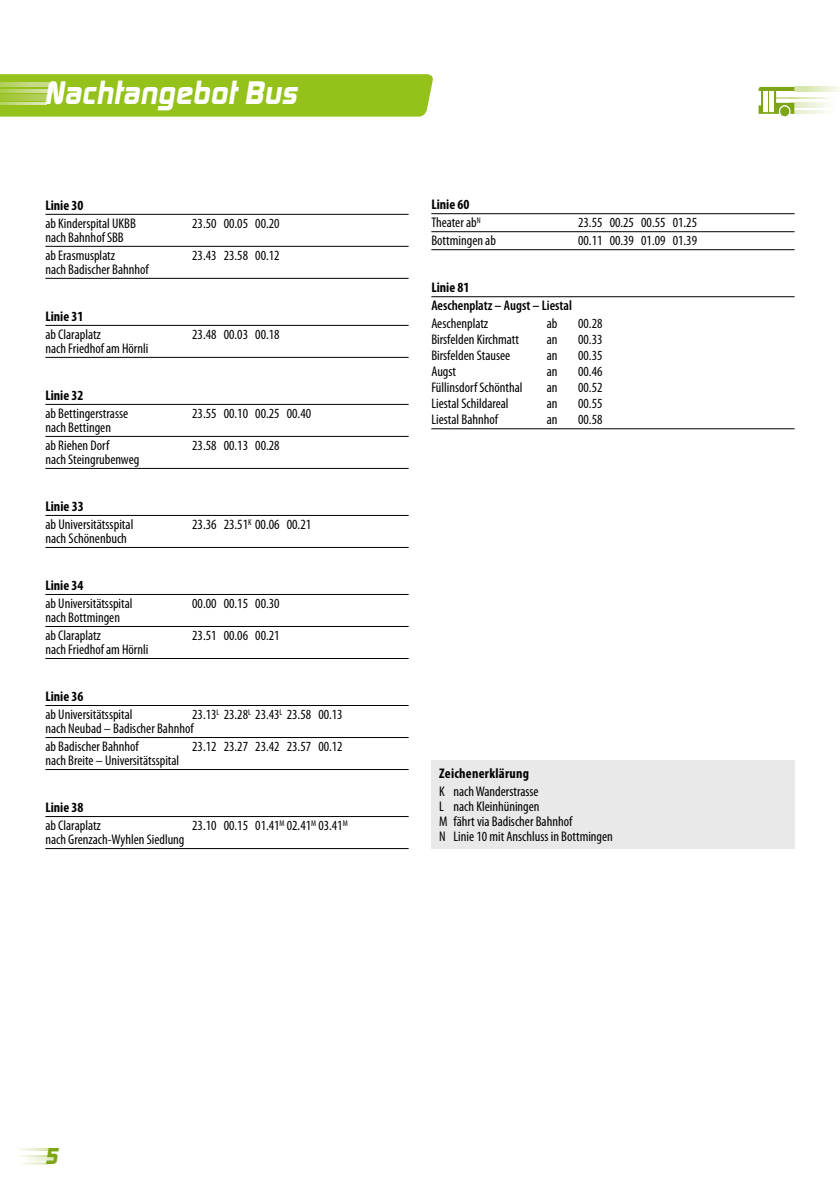
<style>
.page{position:relative;width:840px;height:1191px;background:#fff}
.page>*{position:absolute;margin:0;border:0;box-sizing:border-box;transform-origin:0 0}
.t1{font:italic 700 34px "Digital Sans EF";letter-spacing:.01em;color:#fff}
.t2{font:italic 700 24px "Digital Sans EF";color:#7da516}
.t3{font:condensed 14.2px "Myriad Pro";color:#000}
.t4{font:700 condensed 14.2px "Myriad Pro";color:#000}
.t5{font:condensed 14px/18px "Myriad Pro";color:#000}
.t6{font:700 condensed 14px "Myriad Pro";color:#000}
.t7{font:600 condensed 14px "Myriad Pro";color:#000}
.t8{font:700 condensed 14px "Myriad Pro";letter-spacing:.02em;color:#000}
.s1{font-weight:700}
</style>
<div class="page">
<hr style="left:45px;top:214px;width:363px;height:1px;background:#000">
<hr style="left:45px;top:246px;width:363px;height:1px;background:#000">
<hr style="left:45px;top:278px;width:363px;height:1px;background:#000">
<hr style="left:45px;top:325px;width:363px;height:1px;background:#000">
<hr style="left:45px;top:357px;width:363px;height:1px;background:#000">
<hr style="left:45px;top:404px;width:363px;height:1px;background:#000">
<hr style="left:45px;top:436px;width:363px;height:1px;background:#000">
<hr style="left:45px;top:468px;width:363px;height:1px;background:#000">
<hr style="left:45px;top:515px;width:363px;height:1px;background:#000">
<hr style="left:45px;top:547px;width:363px;height:1px;background:#000">
<hr style="left:45px;top:594px;width:363px;height:1px;background:#000">
<hr style="left:45px;top:626px;width:363px;height:1px;background:#000">
<hr style="left:45px;top:658px;width:363px;height:1px;background:#000">
<hr style="left:45px;top:705px;width:363px;height:1px;background:#000">
<hr style="left:45px;top:737px;width:363px;height:1px;background:#000">
<hr style="left:45px;top:769px;width:363px;height:1px;background:#000">
<hr style="left:45px;top:816px;width:363px;height:1px;background:#000">
<hr style="left:45px;top:848px;width:363px;height:1px;background:#000">
<hr style="left:431px;top:213px;width:363px;height:1px;background:#000">
<hr style="left:431px;top:231px;width:363px;height:1px;background:#000">
<hr style="left:431px;top:249px;width:363px;height:1px;background:#000">
<hr style="left:431px;top:296px;width:363px;height:1px;background:#000">
<hr style="left:431px;top:428px;width:363px;height:1px;background:#000">
<div style="left:431px;top:761px;width:363px;height:88px;background:#e9e9e9"></div>
<svg style="left:793px;top:87px;width:46px;height:4px"></svg>
<svg style="left:793px;top:97px;width:38px;height:2px"></svg>
<svg style="left:793px;top:103px;width:36px;height:4px"></svg>
<svg style="left:793px;top:111px;width:34px;height:3px"></svg>
<svg style="left:758px;top:87px;width:35px;height:29px"></svg>
<div style="left:0;top:74px;width:433px;height:43px;background:#94c11a"></div>
<svg style="left:0;top:82px;width:54px;height:5px"></svg>
<svg style="left:0;top:94px;width:49px;height:7px"></svg>
<svg style="left:0;top:90px;width:52px;height:3px"></svg>
<svg style="left:0;top:103px;width:46px;height:1px"></svg>
<svg style="left:20px;top:1148px;width:35px;height:2px"></svg>
<svg style="left:20px;top:1155px;width:31px;height:1px"></svg>
<svg style="left:27px;top:1157px;width:28px;height:3px"></svg>
<svg style="left:22px;top:1162px;width:25px;height:2px"></svg>
<h1 class="t1" style="left:45px;top:72px;width:254px">Nachtangebot Bus</h1>
<p class="t6" style="left:45px;top:196px;width:39px">Linie 30</p>
<p class="t5" style="left:45px;top:214px;width:92px">ab Kinderspital UKBB</p>
<p class="t5" style="left:192px;top:214px;width:89px">23.50 00.05 00.20</p>
<p class="t5" style="left:45px;top:228px;width:80px">nach Bahnhof SBB ab Erasmusplatz</p>
<p class="t5" style="left:192px;top:246px;width:89px">23.43 23.58 00.12</p>
<p class="t5" style="left:45px;top:260px;width:105px">nach Badischer Bahnhof</p>
<p class="t6" style="left:45px;top:307px;width:39px">Linie 31</p>
<p class="t5" style="left:45px;top:325px;width:57px">ab Claraplatz</p>
<p class="t5" style="left:192px;top:325px;width:89px">23.48 00.03 00.18</p>
<p class="t5" style="left:45px;top:339px;width:104px">nach Friedhof am Hörnli</p>
<p class="t6" style="left:45px;top:386px;width:39px">Linie 32</p>
<p class="t5" style="left:45px;top:404px;width:84px">ab Bettingerstrasse</p>
<p class="t5" style="left:192px;top:404px;width:120px">23.55 00.10 00.25 00.40</p>
<p class="t5" style="left:45px;top:418px;width:67px">nach Bettingen ab Riehen Dorf</p>
<p class="t5" style="left:192px;top:436px;width:89px">23.58 00.13 00.28</p>
<p class="t5" style="left:45px;top:450px;width:95px">nach Steingrubenweg</p>
<p class="t4" style="left:45px;top:497px;width:40px">Linie 33</p>
<p class="t3" style="left:45px;top:516px;width:89px">ab Universitätsspital</p>
<p class="t3" style="left:192px;top:516px;width:120px">23.36 23.51<sup>K</sup> 00.06 00.21</p>
<p class="t3" style="left:45px;top:530px;width:83px">nach Schönenbuch</p>
<p class="t6" style="left:45px;top:576px;width:39px">Linie 34</p>
<p class="t5" style="left:45px;top:594px;width:89px">ab Universitätsspital</p>
<p class="t5" style="left:192px;top:594px;width:89px">00.00 00.15 00.30</p>
<p class="t5" style="left:45px;top:608px;width:76px">nach Bottmingen ab Claraplatz</p>
<p class="t5" style="left:192px;top:626px;width:89px">23.51 00.06 00.21</p>
<p class="t5" style="left:45px;top:640px;width:104px">nach Friedhof am Hörnli</p>
<p class="t6" style="left:45px;top:687px;width:39px">Linie 36</p>
<p class="t5" style="left:45px;top:705px;width:89px">ab Universitätsspital</p>
<p class="t5" style="left:45px;top:707px;width:298px;line-height:14px;text-indent:147px">23.13<sup>L</sup> 23.28<sup>L</sup> 23.43<sup>L</sup> 23.58 00.13 nach Neubad – Badischer Bahnhof</p>
<p class="t5" style="left:45px;top:737px;width:95px">ab Badischer Bahnhof</p>
<p class="t5" style="left:192px;top:737px;width:152px">23.12 23.27 23.42 23.57 00.12</p>
<p class="t5" style="left:45px;top:751px;width:135px">nach Breite – Universitätsspital</p>
<p class="t6" style="left:45px;top:798px;width:39px">Linie 38</p>
<p class="t5" style="left:45px;top:816px;width:57px">ab Claraplatz</p>
<p class="t5" style="left:192px;top:816px;width:157px">23.10 00.15 01.41<sup>M</sup> 02.41<sup>M</sup> 03.41<sup>M</sup></p>
<p class="t5" style="left:45px;top:830px;width:141px">nach Grenzach-Wyhlen Siedlung</p>
<p class="t5" style="left:431px;top:196px;width:51px"><span class="s1">Linie 60<br></span>Theater ab<sup>N</sup></p>
<p class="t5" style="left:578px;top:214px;width:120px">23.55 00.25 00.55 01.25</p>
<p class="t5" style="left:431px;top:232px;width:66px">Bottmingen ab</p>
<p class="t5" style="left:578px;top:232px;width:120px">00.11 00.39 01.09 01.39</p>
<p class="t6" style="left:431px;top:279px;width:39px">Linie 81</p>
<p class="t7" style="left:431px;top:297px;width:142px">Aeschenplatz – Augst – Liestal</p>
<p class="t5" style="left:431px;top:315px;width:58px">Aeschenplatz</p>
<p class="t5" style="left:546px;top:315px;width:12px">ab</p>
<p class="t5" style="left:578px;top:315px;width:26px">00.28</p>
<p class="t5" style="left:431px;top:331px;width:89px">Birsfelden Kirchmatt</p>
<p class="t5" style="left:546px;top:331px;width:12px">an</p>
<p class="t5" style="left:578px;top:331px;width:26px">00.33</p>
<p class="t5" style="left:431px;top:347px;width:80px">Birsfelden Stausee</p>
<p class="t5" style="left:546px;top:347px;width:12px">an</p>
<p class="t5" style="left:578px;top:347px;width:26px">00.35</p>
<p class="t5" style="left:431px;top:363px;width:26px">Augst</p>
<p class="t5" style="left:546px;top:363px;width:12px">an</p>
<p class="t5" style="left:578px;top:363px;width:26px">00.46</p>
<p class="t5" style="left:431px;top:379px;width:93px">Füllinsdorf Schönthal</p>
<p class="t5" style="left:546px;top:379px;width:12px">an</p>
<p class="t5" style="left:578px;top:379px;width:26px">00.52</p>
<p class="t5" style="left:431px;top:395px;width:79px">Liestal Schildareal</p>
<p class="t5" style="left:546px;top:395px;width:12px">an</p>
<p class="t5" style="left:578px;top:395px;width:26px">00.55</p>
<p class="t5" style="left:431px;top:411px;width:68px">Liestal Bahnhof</p>
<p class="t5" style="left:546px;top:411px;width:12px">an</p>
<p class="t5" style="left:578px;top:411px;width:26px">00.58</p>
<p class="t8" style="left:439px;top:764px;width:91px">Zeichenerklärung</p>
<p class="t5" style="left:439px;top:784px;width:175px;line-height:15px">K nach Wanderstrasse<br>L nach Kleinhüningen<br>M fährt via Badischer Bahnhof<br>N Linie 10 mit Anschluss in Bottmingen</p>
<h2 class="t2" style="left:45px;top:1141px;width:15px">5</h2>
</div>
